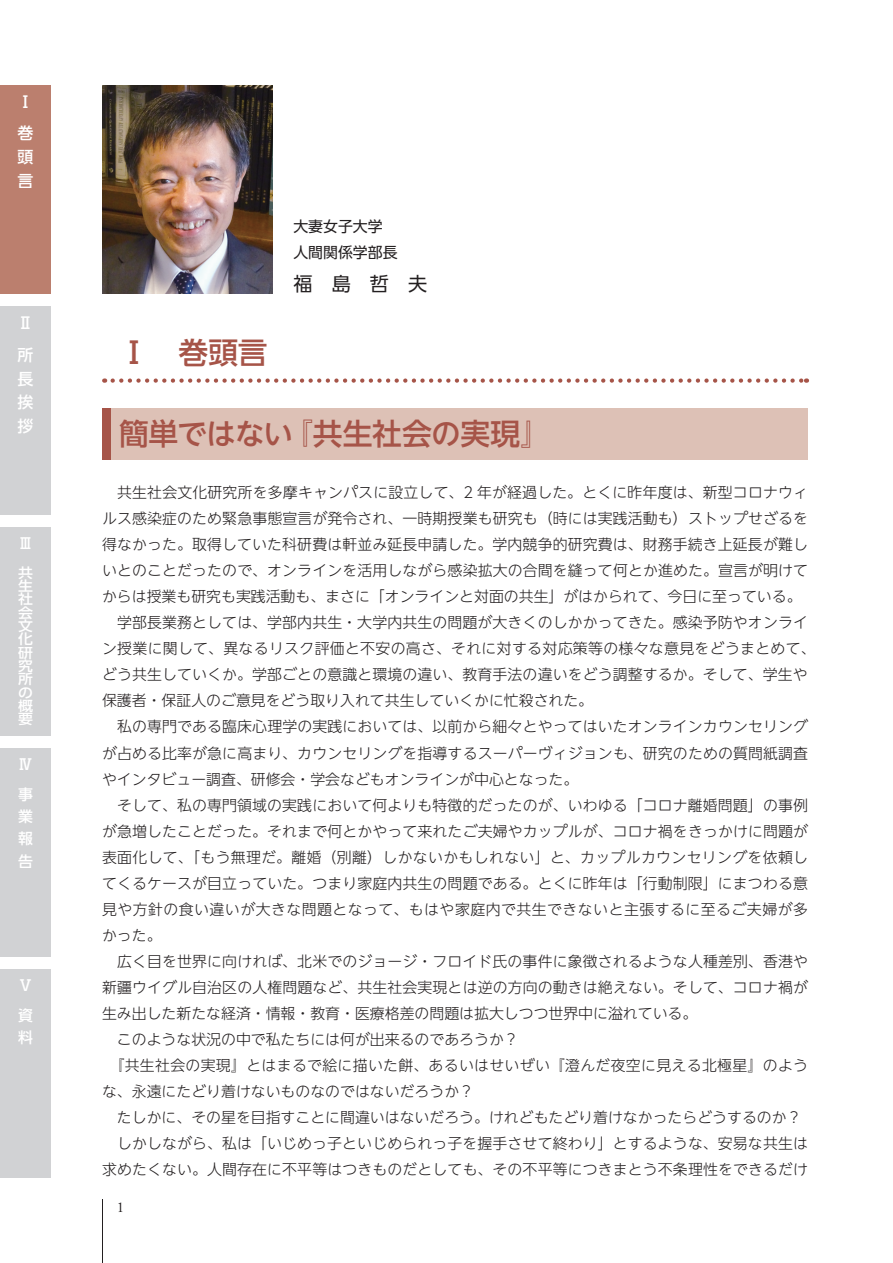
<style>
.page{position:relative;width:893px;height:1263px;background:#fff}
.page>*{position:absolute;margin:0;border:0;box-sizing:border-box;transform-origin:0 0}
.t1{font:500 29.7px "UD Shin Go NT Pr 6 N";letter-spacing:-.01em;color:#a65448}
.t2{font:19.2px "UD Shin Go NT Pr 6 N";color:#231f20}
.t3{font:500 15.9px/23.9px "UD Shin Go Pr 6 N";color:#fff}
.t4{font:300 14.85px/26.1px "UD Shin Go NT Pr 6 N";letter-spacing:.01em;color:#231f20}
.t5{font:14.85px/26.1px "UD Shin Go NT Pr 6 N";color:#231f20}
.t6{font:500 14.85px/29.5px "UD Shin Go Pr 6 N";color:#fff}
.t7{font:14.85px "Adobe Garamond Pro";color:#231f20}
.t8{font:500 13.65px/13.4px "UD Shin Go Pr 6 N";color:#fff;text-align:justify;scale:1.09 1}
</style>
<div class="page">
<div style="left:0;top:85px;width:51px;height:208px;background:#bb7f6e"></div>
<div style="left:0;top:306px;width:51px;height:208px;background:#d1d2d4"></div>
<div style="left:0;top:527px;width:51px;height:209px;background:#d1d2d4"></div>
<div style="left:0;top:748px;width:51px;height:209px;background:#d1d2d4"></div>
<div style="left:0;top:969px;width:51px;height:209px;background:#d1d2d4"></div>
<hr style="left:102px;top:1199px;width:1px;height:64px;background:#231f20">
<div style="left:102px;top:408px;width:706px;height:51px;background:#ddc1b6"></div>
<div style="left:102px;top:408px;width:9px;height:51px;background:#a65448"></div>
<img style="left:102px;top:85px;width:170px;height:208px">
<svg style="left:113px;top:378px;width:694px;height:5px"></svg>
<p class="t3" style="left:18px;top:86px;width:17px;line-height:31.7px">Ⅰ巻</p>
<p class="t3" style="left:18px;top:145px;width:17px">頭言</p>
<p class="t3" style="left:18px;top:307px;width:17px;line-height:31.7px">Ⅱ所</p>
<p class="t3" style="left:18px;top:366px;width:17px;text-align:justify">長挨拶</p>
<p class="t6" style="left:18px;top:528px;width:14px">Ⅲ</p>
<p class="t8" style="left:18px;top:565px;width:15px">共生社会文化研究所の概要</p>
<p class="t6" style="left:18px;top:749px;width:16px">Ⅳ事</p>
<p class="t6" style="left:18px;top:805px;width:16px;line-height:22.4px;text-align:justify">業報告</p>
<p class="t6" style="left:18px;top:970px;width:16px">Ⅴ資</p>
<p class="t6" style="left:18px;top:1022px;width:16px">料</p>
<h1 class="t1" style="left:119px;top:329px;width:150px">Ⅰ　巻頭言</h1>
<p class="t5" style="left:293px;top:212px;width:106px">大妻女子大学人間関係学部長</p>
<p class="t2" style="left:293px;top:268px;width:135px">福　島　哲　夫</p>
<h1 class="t1" style="left:119px;top:410px;width:433px">簡単ではない『共生社会の実現』</h1>
<p class="t4" style="left:102px;top:479px;width:715px">　共生社会文化研究所を多摩キャンパスに設立して、2 年が経過した。とくに昨年度は、新型コロナウィルス感染症のため緊急事態宣言が発令され、一時期授業も研究も（時には実践活動も）ストップせざるを得なかった。取得していた科研費は軒並み延長申請した。学内競争的研究費は、財務手続き上延長が難しいとのことだったので、オンラインを活用しながら感染拡大の合間を縫って何とか進めた。宣言が明けてからは授業も研究も実践活動も、まさに「オンラインと対面の共生」がはかられて、今日に至っている。　学部長業務としては、学部内共生・大学内共生の問題が大きくのしかかってきた。感染予防やオンライン授業に関して、異なるリスク評価と不安の高さ、それに対する対応策等の様々な意見をどうまとめて、どう共生していくか。学部ごとの意識と環境の違い、教育手法の違いをどう調整するか。そして、学生や保護者・保証人のご意見をどう取り入れて共生していくかに忙殺された。<br>　私の専門である臨床心理学の実践においては、以前から細々とやってはいたオンラインカウンセリングが占める比率が急に高まり、カウンセリングを指導するスーパーヴィジョンも、研究のための質問紙調査やインタビュー調査、研修会・学会などもオンラインが中心となった。<br>　そして、私の専門領域の実践において何よりも特徴的だったのが、いわゆる「コロナ離婚問題」の事例が急増したことだった。それまで何とかやって来れたご夫婦やカップルが、コロナ禍をきっかけに問題が表面化して、「もう無理だ。離婚（別離）しかないかもしれない」と、カップルカウンセリングを依頼してくるケースが目立っていた。つまり家庭内共生の問題である。とくに昨年は「行動制限」にまつわる意見や方針の食い違いが大きな問題となって、もはや家庭内で共生できないと主張するに至るご夫婦が多かった。<br>　広く目を世界に向ければ、北米でのジョージ・フロイド氏の事件に象徴されるような人種差別、香港や新疆ウイグル自治区の人権問題など、共生社会実現とは逆の方向の動きは絶えない。そして、コロナ禍が生み出した新たな経済・情報・教育・医療格差の問題は拡大しつつ世界中に溢れている。<br>　このような状況の中で私たちには何が出来るのであろうか？<br>　『共生社会の実現』とはまるで絵に描いた餅、あるいはせいぜい『澄んだ夜空に見える北極星』のような、永遠にたどり着けないものなのではないだろうか？<br>　たしかに、その星を目指すことに間違いはないだろう。けれどもたどり着けなかったらどうするのか？　しかしながら、私は「いじめっ子といじめられっ子を握手させて終わり」とするような、安易な共生は求めたくない。人間存在に不平等はつきものだとしても、その不平等につきまとう不条理性をできるだけ</p>
<p class="t7" style="left:117px;top:1198px;width:9px">1</p>
</div>
